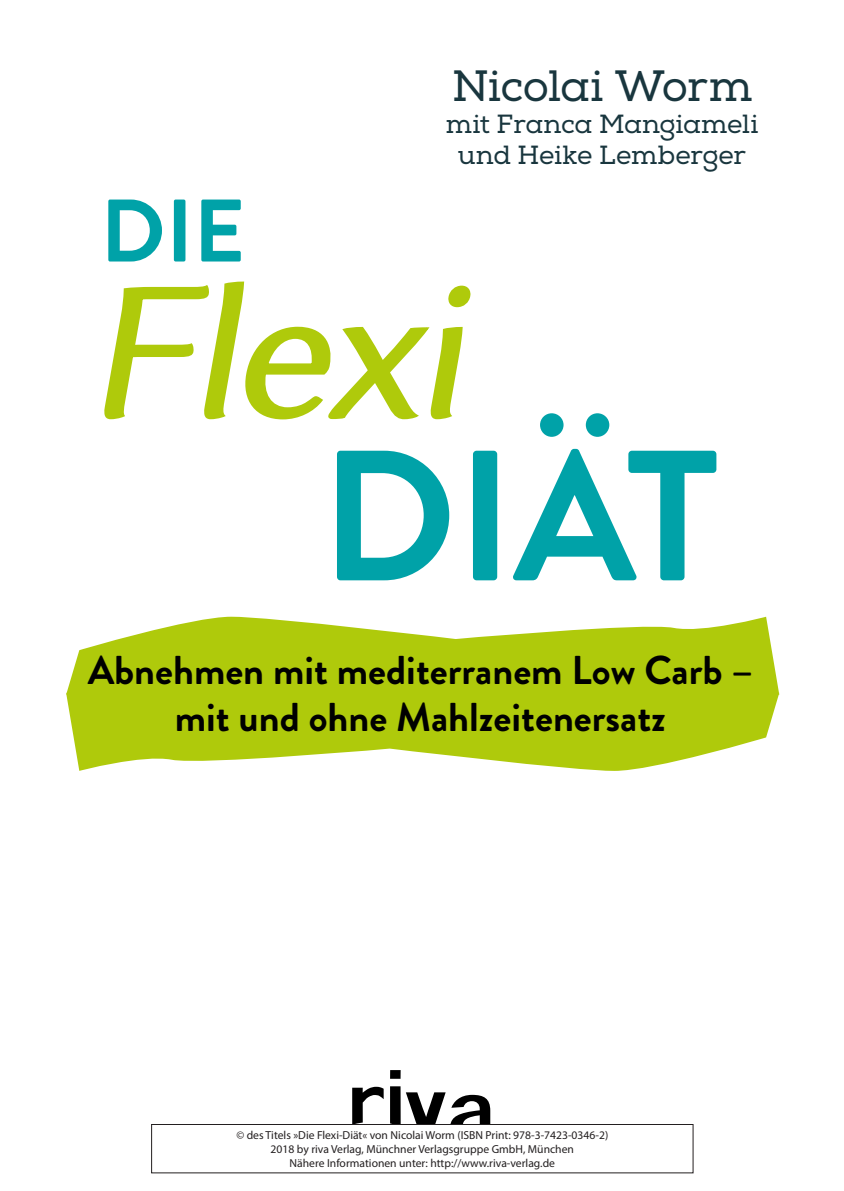
<style>
.page{position:relative;width:844px;height:1191px;background:#fff}
.page>*{position:absolute;margin:0;border:0;box-sizing:border-box;transform-origin:0 0}
.t1{font:italic 185.15px "Espuma Pro";color:#afca0b}
.t2{font:700 185.15px "Brandon Grotesque";color:#00a2a8}
.t3{font:700 88.55px "Brandon Grotesque";color:#00a2a8}
.t4{font:43.75px "Nexa Slab";letter-spacing:-.02em;color:#19363e}
.t5{font:700 40.25px/47.8px "Brandon Grotesque";color:#000;text-align:center}
.t6{font:26.25px/31.5px "Nexa Slab";letter-spacing:-.01em;color:#19363e;text-align:center}
.t7{font:11.55px/13.5px "Myriad Pro";color:#231f20;text-align:center}
</style>
<div class="page">
<svg style="left:104px;top:281px;width:367px;height:139px"></svg>
<svg style="left:352px;top:1086px;width:31px;height:38px"></svg>
<svg style="left:390px;top:1070px;width:10px;height:54px"></svg>
<svg style="left:406px;top:1092px;width:84px;height:32px"></svg>
<svg style="left:66px;top:617px;width:713px;height:154px;fill:#afca0b"></svg>
<div style="left:151px;top:1124px;width:542px;height:49px;border:1px solid #231f20"></div>
<h2 class="t3" style="left:100px;top:169px;width:146px">DIE</h2>
<h3 class="t4" style="left:452px;top:60px;width:301px">Nicolai Worm</h3>
<h3 class="t6" style="left:446px;top:108px;width:314px">mit Franca Mangiameli und Heike Lemberger</h3>
<h1 class="t1" style="left:89px;top:246px;width:413px">Flexi</h1>
<h1 class="t2" style="left:320px;top:387px;width:400px">DIÄT</h1>
<h3 class="t5" style="left:88px;top:646px;width:666px">Abnehmen mit mediterranem Low Carb – mit und ohne Mahlzeitenersatz</h3>
<p class="t7" style="left:236px;top:1128px;width:373px">© des Titels »Die Flexi-Diät« von Nicolai Worm (ISBN Print: 978-3-7423-0346-2)<br>2018 by riva Verlag, Münchner Verlagsgruppe GmbH, München<br>Nähere Informationen unter: http://www.riva-verlag.de</p>
</div>
